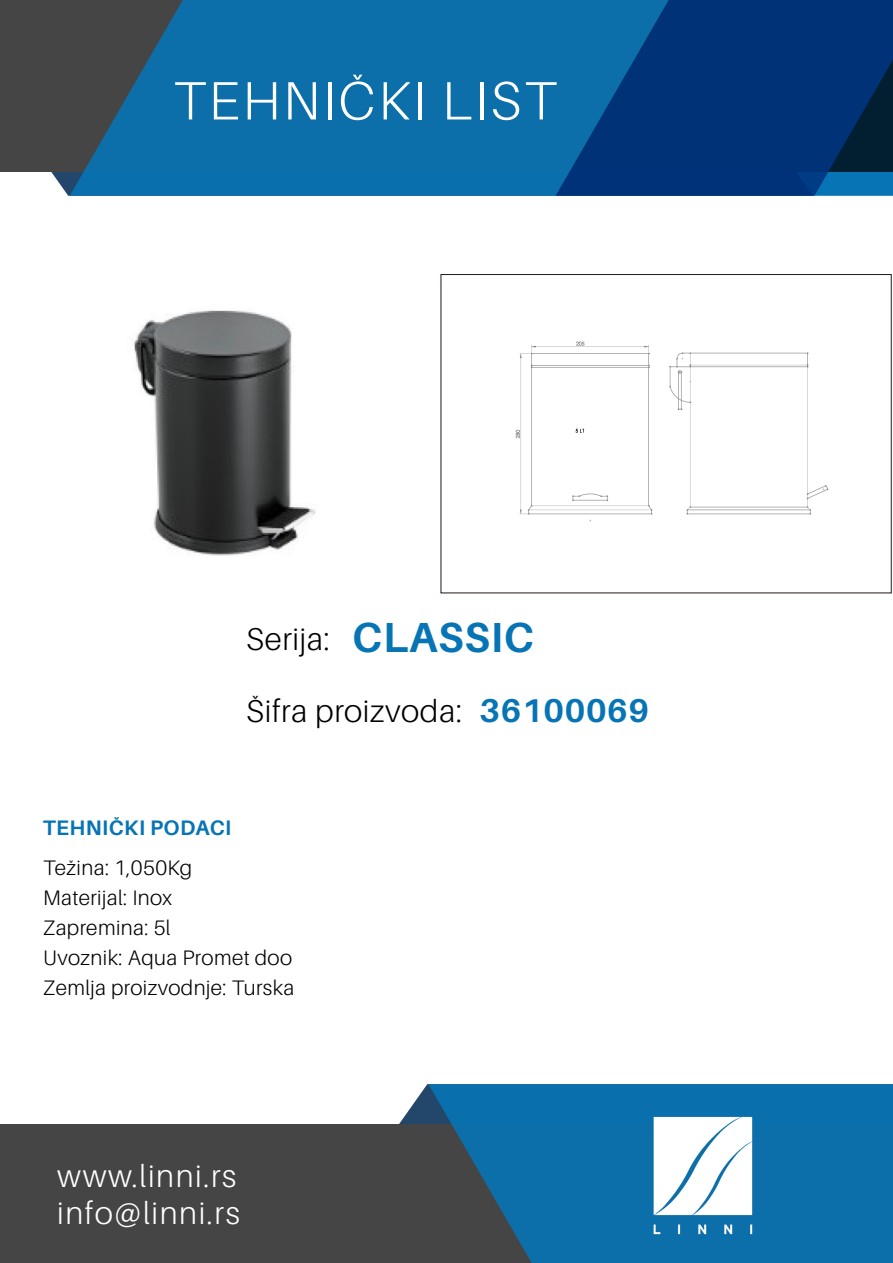
<style>
.page{position:relative;width:893px;height:1263px;background:#fff}
.page>*{position:absolute;margin:0;border:0;box-sizing:border-box;transform-origin:0 0}
.t1{font:300 54px "Aileron";letter-spacing:.05em;color:#fff}
.t2{font:700 42px "Aileron";letter-spacing:.02em;color:#0774b5}
.t3{font:700 33px "Aileron";letter-spacing:.02em;color:#0774b5}
.t4{font:300 31.5px/37.8px "Aileron";letter-spacing:.05em;color:#fff}
.t5{font:300 31.5px "Aileron";letter-spacing:.02em;color:#000}
.t6{font:300 21px/30px "Aileron";letter-spacing:.02em;color:#000}
.t7{font:700 21px "Aileron";letter-spacing:.02em;color:#0774b5}
</style>
<div class="page">
<svg style="left:294px;top:1084px;width:134px;height:41px"></svg>
<div style="left:0;top:1125px;width:893px;height:138px;background:#454545"></div>
<svg style="left:428px;top:1084px;width:465px;height:179px;fill:#0d6fa9"></svg>
<div style="left:0;top:0;width:893px;height:172px;background:#454545"></div>
<svg style="left:70px;top:0;width:486px;height:196px;background:#136a9d"></svg>
<svg style="left:556px;top:0;width:337px;height:196px;background:#023c7d"></svg>
<img style="left:614px;top:1084px;width:179px;height:179px">
<img style="left:129px;top:310px;width:187px;height:246px">
<img style="left:515px;top:341px;width:314px;height:181px">
<div style="left:441px;top:274px;width:451px;height:319px;border:1px solid #231916"></div>
<h1 class="t1" style="left:173px;top:71px;width:385px">TEHNIČKI LIST</h1>
<h2 class="t2" style="left:352px;top:613px;width:183px">CLASSIC</h2>
<h3 class="t5" style="left:246px;top:622px;width:85px">Serija:</h3>
<h3 class="t5" style="left:246px;top:694px;width:218px">Šifra proizvoda:</h3>
<h3 class="t3" style="left:480px;top:692px;width:171px">36100069</h3>
<p class="t7" style="left:43px;top:816px;width:190px">TEHNIČKI PODACI</p>
<p class="t6" style="left:43px;top:853px;width:253px">Težina: 1,050Kg<br>Materijal: Inox<br>Zapremina: 5l<br>Uvoznik: Aqua Promet doo<br>Zemlja proizvodnje: Turska</p>
<h3 class="t4" style="left:57px;top:1157px;width:184px">www.linni.rs info@linni.rs</h3>
</div>
